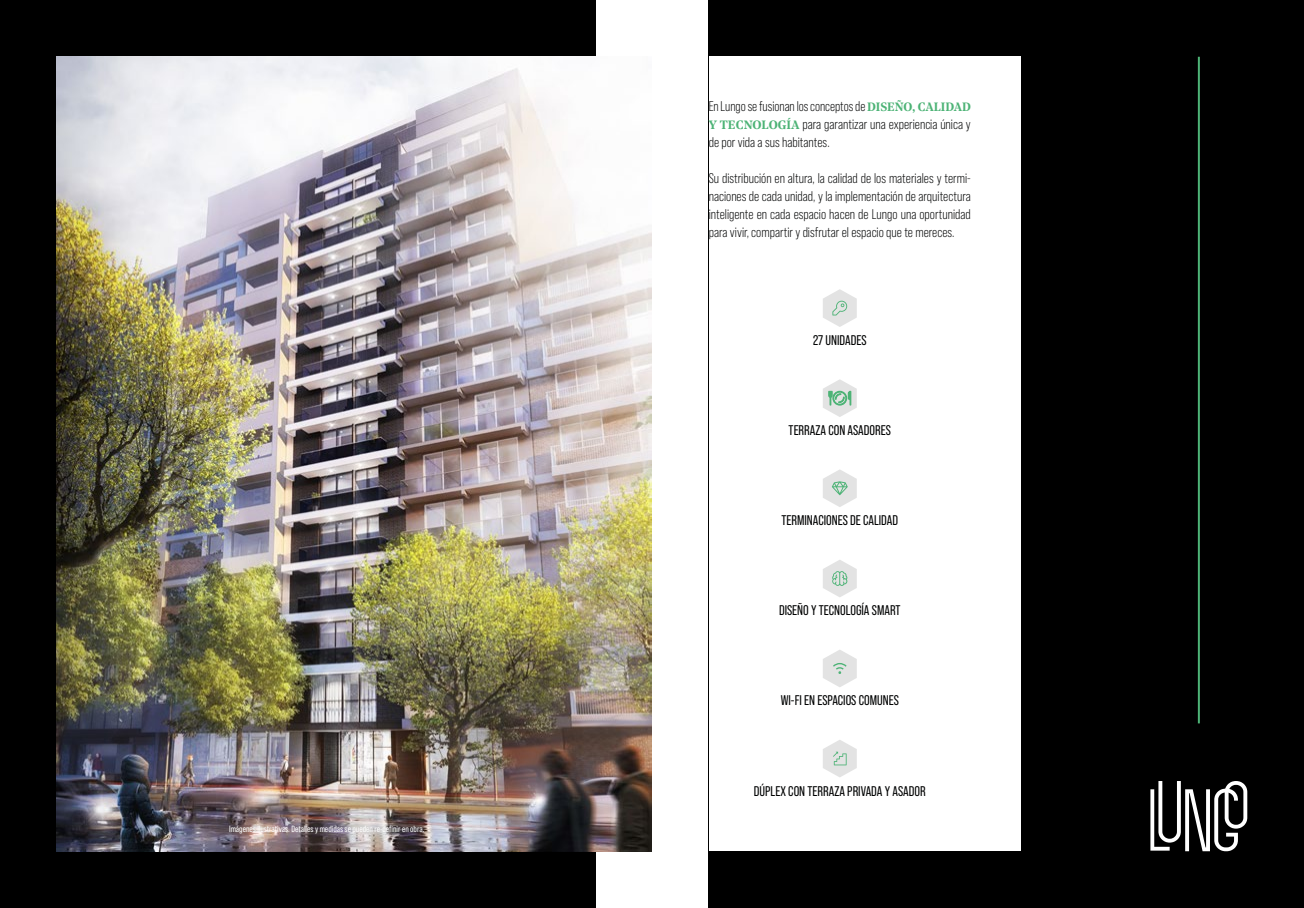
<style>
.page{position:relative;width:1304px;height:908px;background:#fff}
.page>*{position:absolute;margin:0;border:0;box-sizing:border-box;transform-origin:0 0}
.t1{font:14px/18px "Bebas Neue Pro";color:#010202;text-align:justify}
.t2{font:14px "Bebas Neue Pro";color:#010202}
.t3{font:9px "Bebas Neue Pro";color:#fff}
.s1{font-family:"Noe Text";font-weight:600;font-size:12px;color:#4db376}
</style>
<div class="page">
<div style="left:0;top:0;width:595px;height:907px;background:#000"></div>
<div style="left:709px;top:0;width:595px;height:907px;background:#000"></div>
<div style="left:709px;top:57px;width:311px;height:793px;background:#fff"></div>
<img style="left:57px;top:57px;width:595px;height:793px">
<svg style="left:823px;top:289px;width:34px;height:38px"></svg>
<svg style="left:823px;top:469px;width:34px;height:38px"></svg>
<svg style="left:823px;top:650px;width:34px;height:37px"></svg>
<svg style="left:823px;top:560px;width:34px;height:37px"></svg>
<svg style="left:823px;top:740px;width:34px;height:37px"></svg>
<svg style="left:1150px;top:781px;width:97px;height:69px"></svg>
<hr style="left:1198px;top:57px;width:2px;height:666px;background:#4db376">
<svg style="left:823px;top:379px;width:34px;height:38px"></svg>
<p class="t3" style="left:229px;top:823px;width:197px">Imágenes ilustrativas. Detalles y medidas se pueden re-definir en obra.</p>
<p class="t1" style="left:709px;top:97px;width:264px">En Lungo se fusionan los conceptos de <span class="s1">DISEÑO, CALIDAD Y TECNOLOGÍA</span> para garantizar una experiencia única y de por vida a sus habitantes.</p>
<p class="t1" style="left:709px;top:169px;width:264px">Su distribución en altura, la calidad de los materiales y termi&shy;naciones de cada unidad, y la implementación de arquitectura inteligente en cada espacio hacen de Lungo una oportunidad para vivir, compartir y disfrutar el espacio que te mereces.</p>
<p class="t2" style="left:813px;top:332px;width:55px">27 UNIDADES</p>
<p class="t2" style="left:789px;top:422px;width:104px">TERRAZA CON ASADORES</p>
<p class="t2" style="left:781px;top:512px;width:118px">TERMINACIONES DE CALIDAD</p>
<p class="t2" style="left:779px;top:602px;width:123px">DISEÑO Y TECNOLOGÍA SMART</p>
<p class="t2" style="left:781px;top:692px;width:120px">WI-FI EN ESPACIOS COMUNES</p>
<p class="t2" style="left:754px;top:782px;width:173px">DÚPLEX CON TERRAZA PRIVADA Y ASADOR</p>
</div>
